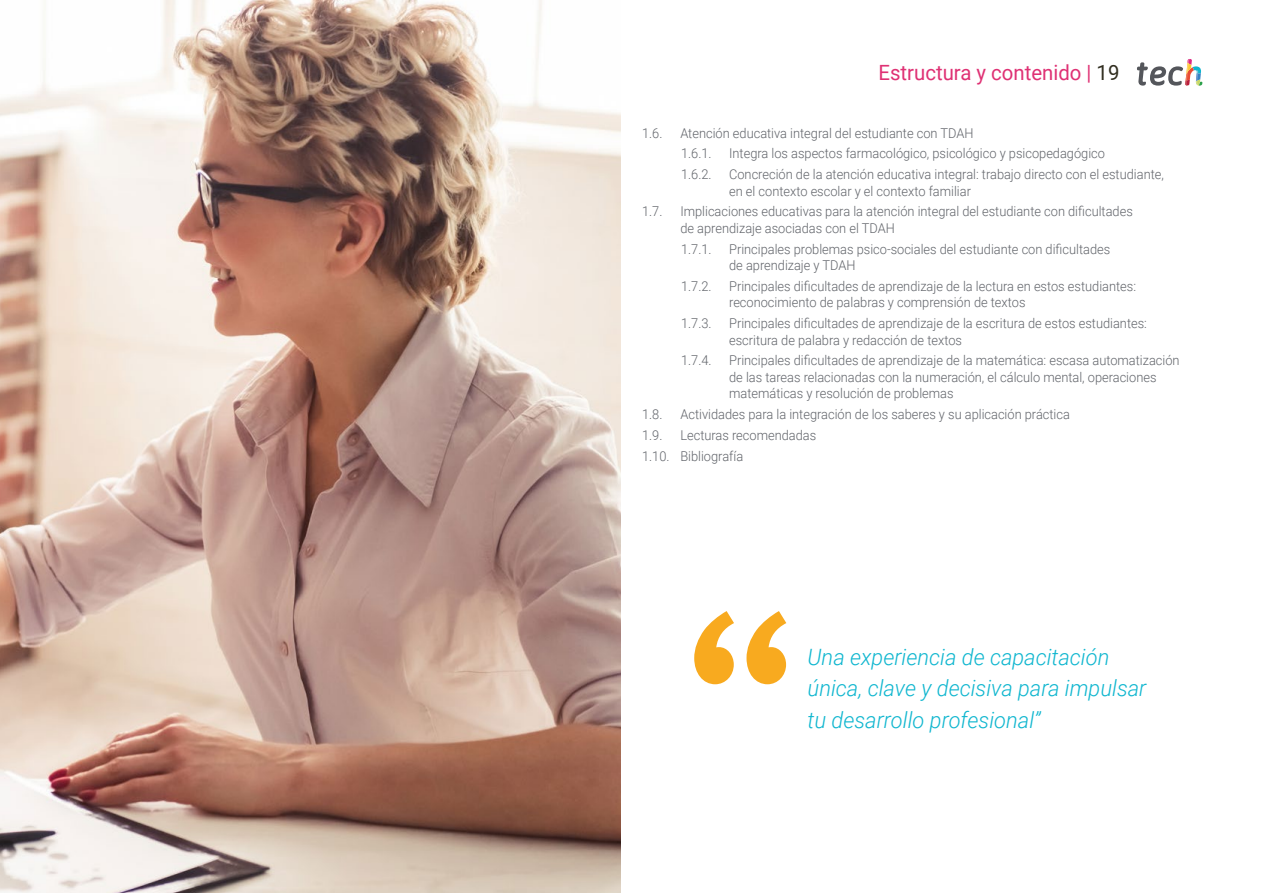
<style>
.page{position:relative;width:1263px;height:893px;background:#fff}
.page>*{position:absolute;margin:0;border:0;box-sizing:border-box;transform-origin:0 0}
.t1{font:italic 300 22.5px/31.5px "Roboto";color:#0fb6cf}
.t2{font:21px "Roboto";color:#df3174}
.t3{font:300 13.5px/16.5px "Roboto";color:#61646a;scale:.95 1}
.s1{color:#312e20}
</style>
<div class="page">
<svg style="left:694px;top:611px;width:92px;height:73px"></svg>
<svg style="left:1137px;top:59px;width:65px;height:27px"></svg>
<img style="left:0;top:0;width:621px;height:893px">
<h2 class="t2" style="left:878px;top:57px;width:242px">Estructura y contenido | <span class="s1">19</span></h2>
<p class="t3" style="left:642px;top:124px;width:23px">1.6.</p>
<p class="t3" style="left:680px;top:122px;width:310px;line-height:20.7px">Atención educativa integral del estudiante con TDAH<br>1.6.1.</p>
<p class="t3" style="left:729px;top:145px;width:397px">Integra los aspectos farmacológico, psicológico y psicopedagógico</p>
<p class="t3" style="left:681px;top:166px;width:34px">1.6.2.</p>
<p class="t3" style="left:729px;top:166px;width:459px">Concreción de la atención educativa integral: trabajo directo con el estudiante, en el contexto escolar y el contexto familiar</p>
<p class="t3" style="left:642px;top:203px;width:23px">1.7.</p>
<p class="t3" style="left:680px;top:203px;width:478px">Implicaciones educativas para la atención integral del estudiante con dificultades de aprendizaje asociadas con el TDAH</p>
<p class="t3" style="left:681px;top:240px;width:34px">1.7.1.</p>
<p class="t3" style="left:729px;top:240px;width:403px">Principales problemas psico-sociales del estudiante con dificultades de aprendizaje y TDAH</p>
<p class="t3" style="left:681px;top:277px;width:34px">1.7.2.</p>
<p class="t3" style="left:729px;top:277px;width:430px">Principales dificultades de aprendizaje de la lectura en estos estudiantes: reconocimiento de palabras y comprensión de textos</p>
<p class="t3" style="left:681px;top:315px;width:34px">1.7.3.</p>
<p class="t3" style="left:729px;top:315px;width:441px">Principales dificultades de aprendizaje de la escritura de estos estudiantes: escritura de palabra y redacción de textos</p>
<p class="t3" style="left:681px;top:352px;width:34px">1.7.4.</p>
<p class="t3" style="left:729px;top:352px;width:476px">Principales dificultades de aprendizaje de la matemática: escasa automatización de las tareas relacionadas con la numeración, el cálculo mental, operaciones matemáticas y resolución de problemas</p>
<p class="t3" style="left:642px;top:406px;width:23px">1.8.</p>
<p class="t3" style="left:680px;top:406px;width:412px">Actividades para la integración de los saberes y su aplicación práctica</p>
<p class="t3" style="left:642px;top:426px;width:23px">1.9.</p>
<p class="t3" style="left:642px;top:424px;width:185px;line-height:20.7px;text-indent:38px">Lecturas recomendadas<br>1.10. Bibliografía</p>
<h1 class="t1" style="left:808px;top:640px;width:340px">Una experiencia de capacitación única, clave y decisiva para impulsar tu desarrollo profesional”</h1>
</div>
